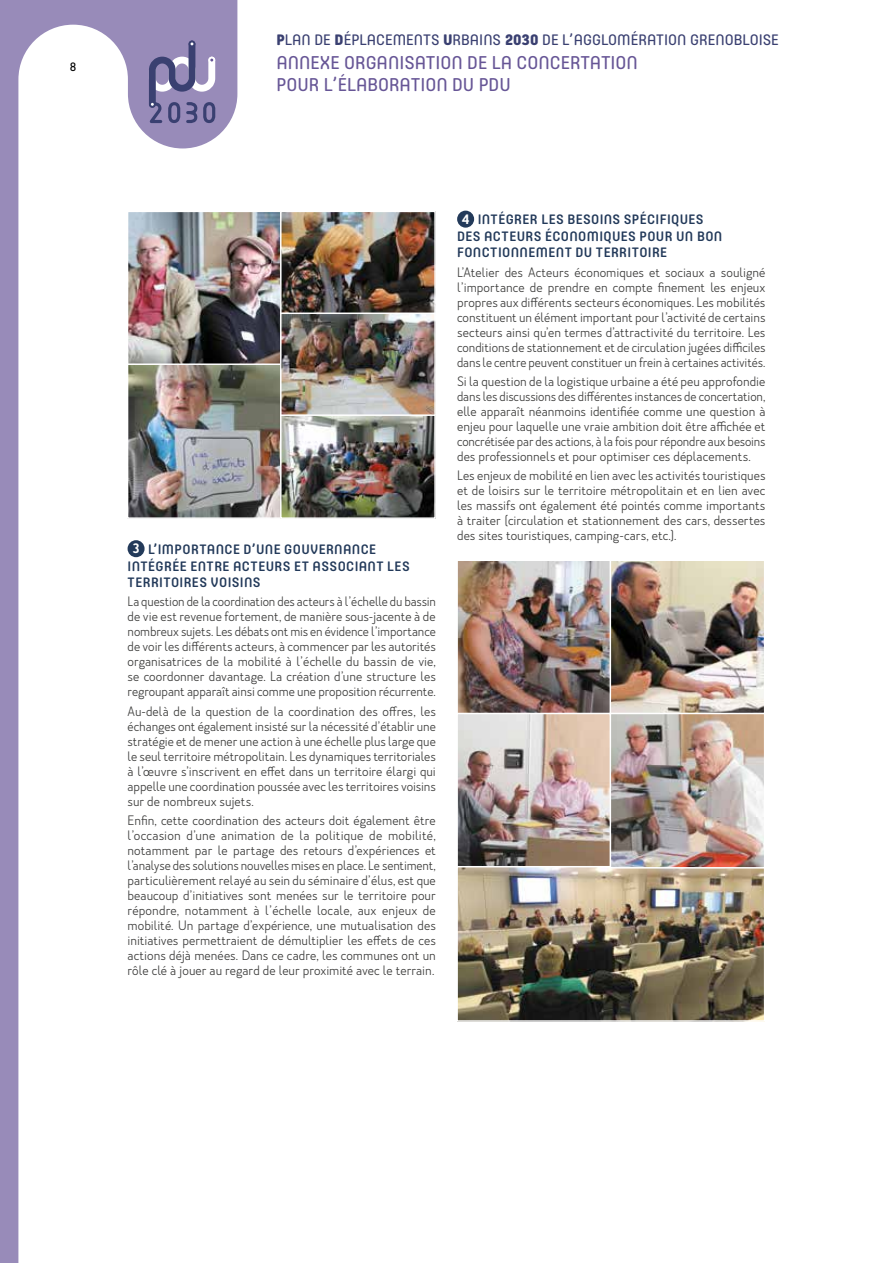
<style>
.page{position:relative;width:893px;height:1263px;background:#fff}
.page>*{position:absolute;margin:0;border:0;box-sizing:border-box;transform-origin:0 0}
.t1{font:18.3px/21.9px "Core Mellow 45";color:#675696}
.t2{font:15px "Core Mellow 45";color:#3a4071}
.t3{font:500 13.5px/16.5px "Core Mellow 55";letter-spacing:.025em;color:#233a5a}
.t4{font:300 12.75px/15px "Merlo Neue";color:#3c3c3b;text-align:justify}
.t5{font:12px "Core Mellow 45";color:#000}
.s1{font-family:"Core Mellow 75";font-weight:800}
.s2{font-family:"Merlo Neue";font-weight:600;font-size:12.75px;color:#fff}
</style>
<div class="page">
<svg style="left:0;top:0;width:237px;height:1263px"></svg>
<svg style="left:145px;top:37px;width:74px;height:88px;background:#8b83ae"></svg>
<div style="left:128px;top:540px;width:17px;height:17px;background:#233a5a;border-radius:50%"></div>
<div style="left:457px;top:211px;width:17px;height:17px;background:#233a5a;border-radius:50%"></div>
<img style="left:130px;top:214px;width:150px;height:149px">
<div style="left:127px;top:211px;width:156px;height:155px;border:2px solid #fff"></div>
<img style="left:283px;top:214px;width:150px;height:98px">
<div style="left:280px;top:211px;width:156px;height:104px;border:2px solid #fff"></div>
<img style="left:130px;top:366px;width:150px;height:150px">
<div style="left:127px;top:363px;width:156px;height:156px;border:2px solid #fff"></div>
<img style="left:283px;top:315px;width:150px;height:99px">
<div style="left:280px;top:312px;width:156px;height:105px;border:2px solid #fff"></div>
<img style="left:283px;top:417px;width:150px;height:99px">
<div style="left:280px;top:414px;width:156px;height:105px;border:2px solid #fff"></div>
<img style="left:459px;top:562px;width:150px;height:150px">
<div style="left:456px;top:559px;width:156px;height:156px;border:2px solid #fff"></div>
<img style="left:459px;top:716px;width:150px;height:149px">
<div style="left:456px;top:713px;width:156px;height:155px;border:2px solid #fff"></div>
<img style="left:459px;top:869px;width:303px;height:150px">
<div style="left:456px;top:866px;width:309px;height:156px;border:2px solid #fff"></div>
<img style="left:613px;top:562px;width:149px;height:150px">
<div style="left:610px;top:559px;width:155px;height:156px;border:2px solid #fff"></div>
<img style="left:613px;top:716px;width:149px;height:149px">
<div style="left:610px;top:713px;width:155px;height:155px;border:2px solid #fff"></div>
<p class="t5" style="left:70px;top:58px;width:8px">8</p>
<p class="t2" style="left:276px;top:28px;width:504px"><span class="s1">P</span>LAN DE <span class="s1">D</span>ÉPLACEMENTS <span class="s1">U</span>RBAINS <span class="s1">2030</span> DE L’AGGLOMÉRATION GRENOBLOISE</p>
<h1 class="t1" style="left:276px;top:50px;width:363px">ANNEXE ORGANISATION DE LA CONCERTATION<br>POUR L’ÉLABORATION DU PDU</h1>
<p class="t3" style="left:128px;top:540px;width:284px;text-indent:5px"><span class="s2">3</span> L’IMPORTANCE D’UNE GOUVERNANCE<br>INTÉGRÉE ENTRE ACTEURS ET ASSOCIANT LES<br>TERRITOIRES VOISINS</p>
<p class="t4" style="left:128px;top:594px;width:310px">La question de la coordination des acteurs à l’échelle du bassin de vie est revenue fortement, de manière sous-jacente à de nombreux sujets. Les débats ont mis en évidence l’importance de voir les différents acteurs, à commencer par les autorités organisatrices de la mobilité à l’échelle du bassin de vie, se coordonner davantage. La création d’une structure les regroupant apparaît ainsi comme une proposition récurrente.</p>
<p class="t4" style="left:128px;top:704px;width:310px">Au-delà de la question de la coordination des offres, les échanges ont également insisté sur la nécessité d’établir une stratégie et de mener une action à une échelle plus large que le seul territoire métropolitain. Les dynamiques territoriales à l’œuvre s’inscrivent en effet dans un territoire élargi qui appelle une coordination poussée avec les territoires voisins sur de nombreux sujets.</p>
<p class="t4" style="left:128px;top:813px;width:310px">Enfin, cette coordination des acteurs doit également être l’occasion d’une animation de la politique de mobilité, notamment par le partage des retours d’expériences et l’analyse des solutions nouvelles mises en place. Le sentiment, particulièrement relayé au sein du séminaire d’élus, est que beaucoup d’initiatives sont menées sur le territoire pour répondre, notamment à l’échelle locale, aux enjeux de mobilité. Un partage d’expérience, une mutualisation des initiatives permettraient de démultiplier les effets de ces actions déjà menées. Dans ce cadre, les communes ont un rôle clé à jouer au regard de leur proximité avec le terrain.</p>
<p class="t3" style="left:457px;top:211px;width:267px;text-indent:5px"><span class="s2">4</span> INTÉGRER LES BESOINS SPÉCIFIQUES<br>DES ACTEURS ÉCONOMIQUES POUR UN BON<br>FONCTIONNEMENT DU TERRITOIRE</p>
<p class="t4" style="left:457px;top:265px;width:310px">L’Atelier des Acteurs économiques et sociaux a souligné l’importance de prendre en compte finement les enjeux propres aux différents secteurs économiques. Les mobilités constituent un élément important pour l’activité de certains secteurs ainsi qu’en termes d’attractivité du territoire. Les conditions de stationnement et de circulation jugées difficiles dans le centre peuvent constituer un frein à certaines activités.</p>
<p class="t4" style="left:457px;top:374px;width:310px">Si la question de la logistique urbaine a été peu approfondie dans les discussions des différentes instances de concertation, elle apparaît néanmoins identifiée comme une question à enjeu pour laquelle une vraie ambition doit être affichée et concrétisée par des actions, à la fois pour répondre aux besoins des professionnels et pour optimiser ces déplacements.</p>
<p class="t4" style="left:457px;top:468px;width:310px">Les enjeux de mobilité en lien avec les activités touristiques et de loisirs sur le territoire métropolitain et en lien avec les massifs ont également été pointés comme importants à traiter (circulation et stationnement des cars, dessertes des sites touristiques, camping-cars, etc.).</p>
</div>
